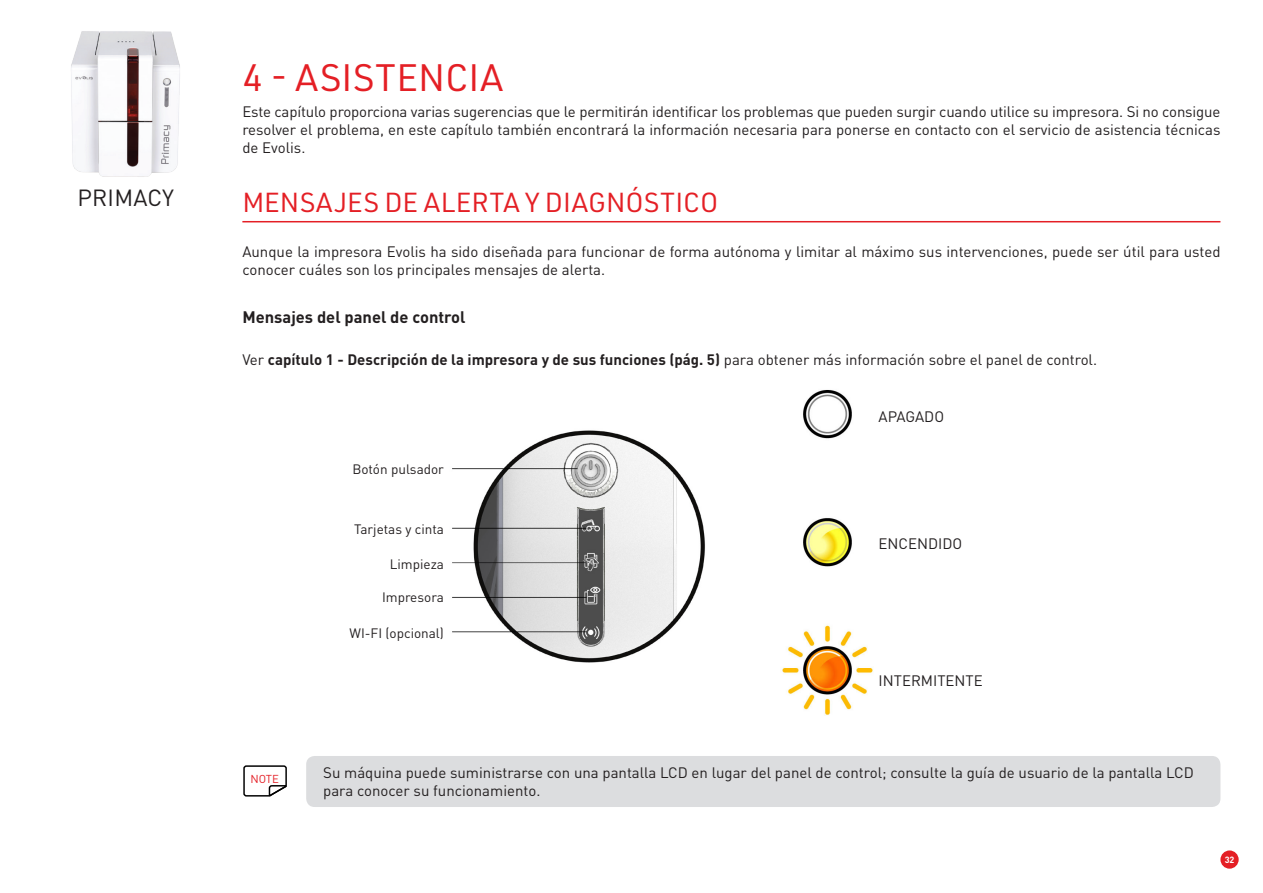
<style>
.page{position:relative;width:1263px;height:893px;background:#fff}
.page>*{position:absolute;margin:0;border:0;box-sizing:border-box;transform-origin:0 0}
.t1{font:37.5px "URWDIN";letter-spacing:.005em;color:#e41f25}
.t2{font:27px "URWDIN";letter-spacing:.005em;color:#e41f25}
.t3{font:23.1px "DINOT";letter-spacing:.01em;color:#231f20}
.t4{font:700 16.5px "DINOT";color:#231f20}
.t5{font:15px/18px "DINOT";color:#231f20}
.t6{font:700 15px "DINOT";color:#231f20}
.t7{font:13.5px "DINOT";color:#231f20}
.t8{font:11.4px "DINOT";color:#e42027}
.t9{font:700 9px "DINOT";color:#fff}
.s1{font-weight:400}
</style>
<div class="page">
<img style="left:71px;top:31px;width:109px;height:146px">
<div style="left:1220px;top:850px;width:19px;height:19px;background:#e41f25;border-radius:50%"></div>
<img style="left:452px;top:430px;width:253px;height:233px">
<img style="left:782px;top:390px;width:91px;height:325px">
<hr style="left:242px;top:221px;width:978px;height:1px;background:#e41f25">
<div style="left:306px;top:756px;width:914px;height:51px;background:#dcdddf;border-radius:9px"></div>
<svg style="left:243px;top:765px;width:44px;height:32px"></svg>
<h3 class="t3" style="left:77px;top:183px;width:98px">PRIMACY</h3>
<h1 class="t1" style="left:242px;top:52px;width:262px">4 - ASISTENCIA</h1>
<p class="t5" style="left:242px;top:102px;width:980px;text-align:justify">Este capítulo proporciona varias sugerencias que le permitirán identificar los problemas que pueden surgir cuando utilice su impresora. Si no consigue resolver el problema, en este capítulo también encontrará la información necesaria para ponerse en contacto con el servicio de asistencia técnicas de Evolis.</p>
<h2 class="t2" style="left:242px;top:185px;width:478px">MENSAJES DE ALERTA Y DIAGNÓSTICO</h2>
<p class="t5" style="left:242px;top:242px;width:980px">Aunque la impresora Evolis ha sido diseñada para funcionar de forma autónoma y limitar al máximo sus intervenciones, puede ser útil para usted conocer cuáles son los principales mensajes de alerta.</p>
<p class="t4" style="left:242px;top:306px;width:225px">Mensajes del panel de control</p>
<p class="t6" style="left:242px;top:350px;width:856px"><span class="s1">Ver</span> capítulo 1 - Descripción de la impresora y de sus funciones (pág. 5) <span class="s1">para obtener más información sobre el panel de control.</span></p>
<p class="t8" style="left:250px;top:772px;width:30px">NOTE</p>
<p class="t7" style="left:352px;top:460px;width:93px">Botón pulsador</p>
<p class="t7" style="left:354px;top:520px;width:91px">Tarjetas y cinta</p>
<p class="t7" style="left:390px;top:556px;width:56px">Limpieza</p>
<p class="t7" style="left:382px;top:589px;width:63px">Impresora</p>
<p class="t7" style="left:349px;top:624px;width:96px">WI-FI (opcional)</p>
<p class="t5" style="left:879px;top:408px;width:67px">APAGADO</p>
<p class="t5" style="left:879px;top:534px;width:85px">ENCENDIDO</p>
<p class="t5" style="left:879px;top:671px;width:106px">INTERMITENTE</p>
<p class="t5" style="left:323px;top:763px;width:872px">Su máquina puede suministrarse con una pantalla LCD en lugar del panel de control; consulte la guía de usuario de la pantalla LCD para conocer su funcionamiento.</p>
<p class="t9" style="left:1225px;top:854px;width:11px">32</p>
</div>
